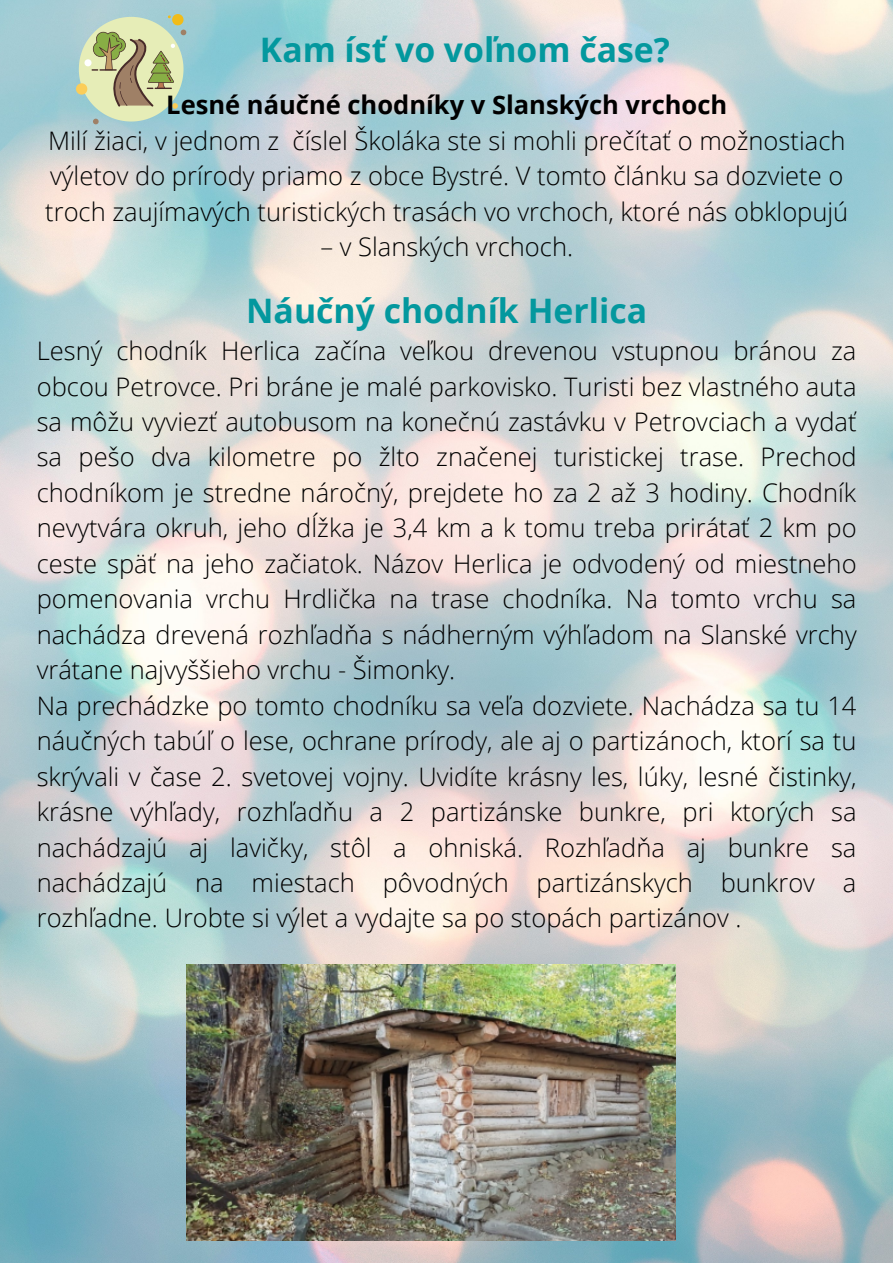
<style>
.page{position:relative;width:893px;height:1263px;background:#fff}
.page>*{position:absolute;margin:0;border:0;box-sizing:border-box;transform-origin:0 0}
.t1{font:700 33.75px "Open Sans";color:#03989e}
.t2{font:300 25.5px/35.5px "Open Sans";color:#000;text-align:justify}
.t3{font:700 25.5px "Open Sans";color:#000}
</style>
<div class="page">
<img style="left:0;top:0;width:893px;height:1263px">
<img style="left:186px;top:964px;width:489px;height:276px">
<svg style="left:76px;top:14px;width:110px;height:110px;background:#bdc9a4"></svg>
<p class="t1" style="left:260px;top:26px;width:411px">Kam ísť vo voľnom čase?</p>
<p class="t3" style="left:166px;top:87px;width:562px">Lesné náučné chodníky v Slanských vrchoch</p>
<p class="t2" style="left:45px;top:122px;width:804px;text-align:left">Milí žiaci, v jednom z číslel Školáka ste si mohli prečítať o možnostiach výletov do prírody priamo z obce Bystré. V tomto článku sa dozviete o troch zaujímavých turistických trasách vo vrchoch, ktoré nás obklopujú</p>
<p class="t2" style="left:320px;top:229px;width:254px">– v Slanských vrchoch.</p>
<p class="t1" style="left:246px;top:287px;width:402px">Náučný chodník Herlica</p>
<p class="t2" style="left:37px;top:332px;width:821px">Lesný chodník Herlica začína veľkou drevenou vstupnou bránou za obcou Petrovce. Pri bráne je malé parkovisko. Turisti bez vlastného auta sa môžu vyviezť autobusom na konečnú zastávku v Petrovciach a vydať sa pešo dva kilometre po žlto značenej turistickej trase. Prechod chodníkom je stredne náročný, prejdete ho za 2 až 3 hodiny. Chodník nevytvára okruh, jeho dĺžka je 3,4 km a k tomu treba prirátať 2 km po ceste späť na jeho začiatok. Názov Herlica je odvodený od miestneho pomenovania vrchu Hrdlička na trase chodníka. Na tomto vrchu sa nachádza drevená rozhľadňa s nádherným výhľadom na Slanské vrchy vrátane najvyššieho vrchu - Šimonky.</p>
<p class="t2" style="left:37px;top:687px;width:821px">Na prechádzke po tomto chodníku sa veľa dozviete. Nachádza sa tu 14 náučných tabúľ o lese, ochrane prírody, ale aj o partizánoch, ktorí sa tu skrývali v čase 2. svetovej vojny. Uvidíte krásny les, lúky, lesné čistinky, krásne výhľady, rozhľadňu a 2 partizánske bunkre, pri ktorých sa nachádzajú aj lavičky, stôl a ohniská. Rozhľadňa aj bunkre sa nachádzajú na miestach pôvodných partizánskych bunkrov a rozhľadne. Urobte si výlet a vydajte sa po stopách partizánov .</p>
</div>
